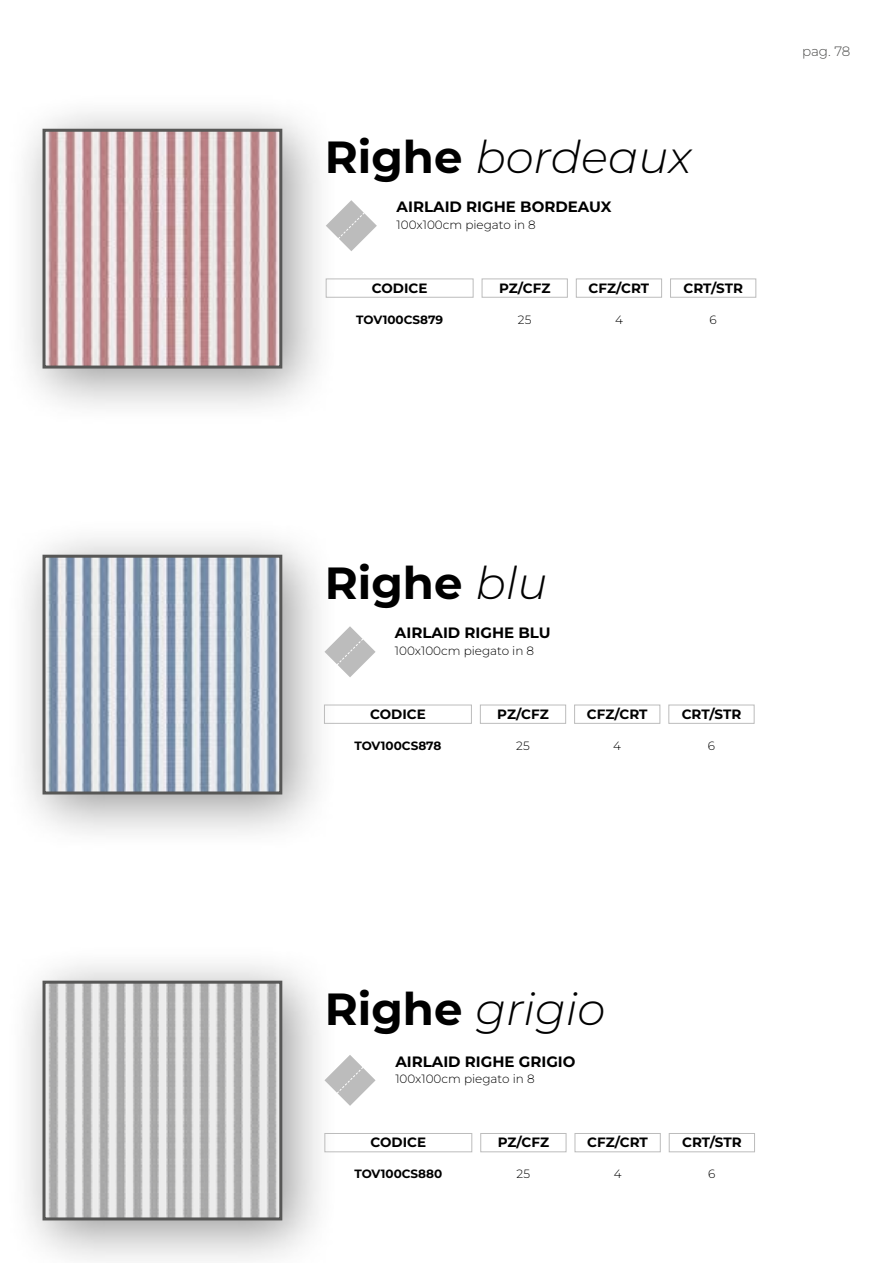
<style>
.page{position:relative;width:893px;height:1263px;background:#fff}
.page>*{position:absolute;margin:0;border:0;box-sizing:border-box;transform-origin:0 0}
.t1{font:italic 300 45px "Montserrat";color:#000}
.t2{font:700 45px "Montserrat";color:#000}
.t3{font:700 15px "Montserrat";color:#000}
.t4{font:700 13.5px "Montserrat";color:#000}
.t5{font:300 13.5px "Montserrat";color:#4a4a49}
.t6{font:300 12px "Montserrat";color:#000}
.t7{font:700 12px "Montserrat";color:#000}
.s1{font-weight:700;font-style:normal}
.s2{font-weight:300;font-style:italic}
</style>
<div class="page">
<div style="left:5px;top:92px;width:335px;height:334px;background:#000;opacity:.4"></div>
<svg style="left:41px;top:127px;width:243px;height:243px;background:#ccb1b3"></svg>
<div style="left:5px;top:518px;width:335px;height:334px;background:#000;opacity:.4"></div>
<svg style="left:41px;top:553px;width:243px;height:243px;background:#abb6c4"></svg>
<div style="left:5px;top:943px;width:335px;height:320px;background:#000;opacity:.4"></div>
<svg style="left:41px;top:979px;width:243px;height:243px;background:#c4c4c4"></svg>
<div style="left:326px;top:279px;width:147px;height:19px;border:1px solid #bcbcbc"></div>
<div style="left:482px;top:279px;width:86px;height:19px;border:1px solid #bcbcbc"></div>
<div style="left:576px;top:279px;width:86px;height:19px;border:1px solid #bcbcbc"></div>
<div style="left:670px;top:279px;width:86px;height:19px;border:1px solid #bcbcbc"></div>
<div style="left:324px;top:705px;width:148px;height:19px;border:1px solid #bcbcbc"></div>
<div style="left:324px;top:1133px;width:148px;height:19px;border:1px solid #bcbcbc"></div>
<div style="left:480px;top:705px;width:86px;height:19px;border:1px solid #bcbcbc"></div>
<div style="left:480px;top:1133px;width:86px;height:19px;border:1px solid #bcbcbc"></div>
<div style="left:574px;top:705px;width:86px;height:19px;border:1px solid #bcbcbc"></div>
<div style="left:575px;top:1133px;width:86px;height:19px;border:1px solid #bcbcbc"></div>
<div style="left:668px;top:705px;width:86px;height:19px;border:1px solid #bcbcbc"></div>
<div style="left:669px;top:1133px;width:86px;height:19px;border:1px solid #bcbcbc"></div>
<svg style="left:326px;top:200px;width:51px;height:51px"></svg>
<svg style="left:324px;top:626px;width:52px;height:51px"></svg>
<svg style="left:324px;top:1055px;width:52px;height:51px"></svg>
<h1 class="t1" style="left:325px;top:130px;width:369px"><span class="s1">Righe</span> bordeaux</h1>
<p class="t3" style="left:397px;top:198px;width:216px">AIRLAID RIGHE BORDEAUX</p>
<p class="t6" style="left:397px;top:217px;width:141px">100x100cm piegato in 8</p>
<p class="t4" style="left:372px;top:280px;width:57px">CODICE</p>
<p class="t4" style="left:499px;top:280px;width:53px">PZ/CFZ</p>
<p class="t4" style="left:589px;top:280px;width:62px">CFZ/CRT</p>
<p class="t4" style="left:683px;top:280px;width:61px">CRT/STR</p>
<p class="t7" style="left:356px;top:312px;width:88px">TOV100CS879</p>
<p class="t6" style="left:518px;top:312px;width:15px">25</p>
<p class="t6" style="left:615px;top:312px;width:9px">4</p>
<p class="t6" style="left:710px;top:312px;width:9px">6</p>
<p class="t5" style="left:802px;top:43px;width:50px">pag. 78</p>
<h1 class="t2" style="left:325px;top:556px;width:224px">Righe <span class="s2">blu</span></h1>
<p class="t3" style="left:395px;top:624px;width:157px">AIRLAID RIGHE BLU</p>
<p class="t6" style="left:395px;top:643px;width:141px">100x100cm piegato in 8</p>
<p class="t4" style="left:370px;top:706px;width:57px">CODICE</p>
<p class="t7" style="left:354px;top:738px;width:88px">TOV100CS878</p>
<p class="t4" style="left:497px;top:706px;width:53px">PZ/CFZ</p>
<p class="t6" style="left:516px;top:738px;width:15px">25</p>
<p class="t4" style="left:587px;top:706px;width:62px">CFZ/CRT</p>
<p class="t6" style="left:613px;top:738px;width:9px">4</p>
<p class="t4" style="left:682px;top:706px;width:61px">CRT/STR</p>
<p class="t6" style="left:708px;top:738px;width:9px">6</p>
<h1 class="t1" style="left:325px;top:982px;width:282px"><span class="s1">Righe</span> grigio</h1>
<p class="t3" style="left:395px;top:1052px;width:182px">AIRLAID RIGHE GRIGIO</p>
<p class="t6" style="left:395px;top:1071px;width:141px">100x100cm piegato in 8</p>
<p class="t4" style="left:370px;top:1134px;width:57px">CODICE</p>
<p class="t4" style="left:498px;top:1134px;width:53px">PZ/CFZ</p>
<p class="t4" style="left:587px;top:1134px;width:62px">CFZ/CRT</p>
<p class="t7" style="left:354px;top:1167px;width:89px">TOV100CS880</p>
<p class="t6" style="left:517px;top:1167px;width:15px">25</p>
<p class="t6" style="left:614px;top:1167px;width:9px">4</p>
<p class="t4" style="left:682px;top:1134px;width:61px">CRT/STR</p>
<p class="t6" style="left:708px;top:1167px;width:9px">6</p>
</div>
